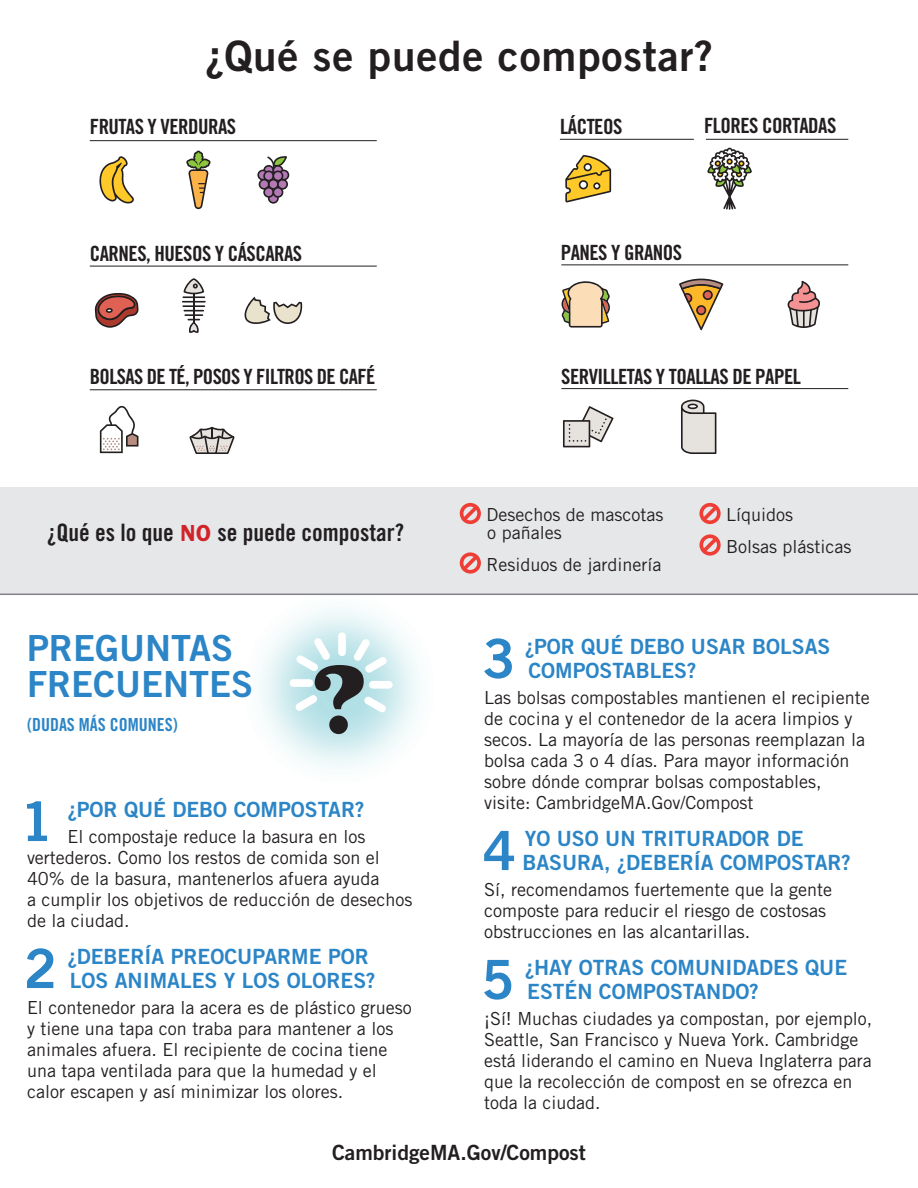
<style>
.page{position:relative;width:918px;height:1188px;background:#fff}
.page>*{position:absolute;margin:0;border:0;box-sizing:border-box;transform-origin:0 0}
.t1{font:900 90px "Superclarendon";color:#231f20}
.q{font:54.3px "Trade Gothic LT Std Bd 2";color:#2b85c6}
.Page_headlines{font:42px "Trade Gothic LT Std Bd 2";letter-spacing:.02em;color:#231f20}
.Instructions_text{font:36px/36px "Trade Gothic LT Std Bd 2";color:#2b85c6}
.Page_headlines-2{font:24px "Trade Gothic LT Std Bd Cn 20";color:#231f20}
.q-2{font:21px/24px "Trade Gothic LT Std Bd 2";color:#2b85c6}
.Instructions_text-2{font:21px "Trade Gothic LT Std Bd Cn 20";letter-spacing:-.025em;color:#231f20}
.ZEROWASTE_body_BOLD{font:21px "Trade Gothic LT Std Bd 2";color:#231f20}
.Instructions_text-3{font:18px/21px "Trade Gothic LT Std";color:#231f20}
.Instructions_text-4{font:18px "Trade Gothic LT Std Bd Cn 20";color:#2b85c6}
.s1{font-family:"Franklin Gothic FS";font-weight:600;color:#d1232a}
</style>
<div class="page">
<svg style="left:295px;top:695px;width:23px;height:16px"></svg>
<svg style="left:296px;top:638px;width:34px;height:34px"></svg>
<svg style="left:353px;top:639px;width:34px;height:34px"></svg>
<svg style="left:364px;top:696px;width:22px;height:17px"></svg>
<div style="left:0;top:487px;width:494px;height:107px;background:#e6e7e9"></div>
<hr style="left:90px;top:389px;width:287px;height:1px;background:#231f20">
<hr style="left:90px;top:266px;width:287px;height:1px;background:#231f20">
<hr style="left:90px;top:140px;width:287px;height:1px;background:#231f20">
<svg style="left:100px;top:406px;width:38px;height:47px"></svg>
<svg style="left:189px;top:427px;width:46px;height:27px"></svg>
<svg style="left:186px;top:151px;width:25px;height:58px"></svg>
<svg style="left:99px;top:156px;width:35px;height:47px"></svg>
<svg style="left:257px;top:156px;width:32px;height:48px"></svg>
<hr style="left:193px;top:293px;width:2px;height:30px;background:#231f20">
<svg style="left:184px;top:310px;width:20px;height:23px"></svg>
<hr style="left:183px;top:305px;width:22px;height:2px;background:#231f20">
<hr style="left:182px;top:301px;width:24px;height:2px;background:#231f20">
<hr style="left:183px;top:296px;width:22px;height:2px;background:#231f20">
<svg style="left:184px;top:278px;width:20px;height:16px"></svg>
<svg style="left:95px;top:293px;width:44px;height:35px"></svg>
<svg style="left:244px;top:297px;width:58px;height:27px"></svg>
<div style="left:486px;top:487px;width:432px;height:107px;background:#e6e7e9"></div>
<svg style="left:460px;top:503px;width:21px;height:21px"></svg>
<svg style="left:460px;top:552px;width:21px;height:22px"></svg>
<svg style="left:699px;top:503px;width:22px;height:21px"></svg>
<svg style="left:699px;top:534px;width:22px;height:22px"></svg>
<hr style="left:561px;top:265px;width:287px;height:1px;background:#231f20">
<svg style="left:681px;top:400px;width:35px;height:54px;background:#c8c4c1"></svg>
<svg style="left:563px;top:406px;width:51px;height:41px"></svg>
<svg style="left:565px;top:155px;width:46px;height:47px"></svg>
<svg style="left:707px;top:148px;width:45px;height:62px"></svg>
<svg style="left:679px;top:279px;width:44px;height:51px"></svg>
<svg style="left:562px;top:281px;width:48px;height:47px;background:#cfbb9d"></svg>
<svg style="left:787px;top:281px;width:33px;height:47px"></svg>
<hr style="left:706px;top:139px;width:142px;height:1px;background:#231f20">
<hr style="left:560px;top:139px;width:134px;height:1px;background:#231f20">
<hr style="left:561px;top:388px;width:287px;height:1px;background:#231f20">
<hr style="left:0;top:594px;width:918px;height:1px;background:#808285">
<p class="Page_headlines" style="left:205px;top:30px;width:510px">¿Qué se puede compostar?</p>
<p class="Instructions_text-2" style="left:90px;top:113px;width:148px">FRUTAS Y VERDURAS</p>
<p class="Instructions_text-2" style="left:90px;top:241px;width:214px">CARNES, HUESOS Y CÁSCARAS</p>
<p class="Instructions_text-2" style="left:90px;top:364px;width:287px">BOLSAS DE TÉ, POSOS Y FILTROS DE CAFÉ</p>
<p class="Page_headlines-2" style="left:47px;top:518px;width:358px">¿Qué es lo que <span class="s1">NO</span> se puede compostar?</p>
<p class="Instructions_text" style="left:27px;top:630px;width:228px">PREGUNTAS<br>FRECUENTES</p>
<p class="Instructions_text-4" style="left:27px;top:713px;width:152px">(DUDAS MÁS COMUNES)</p>
<h1 class="t1" style="left:311px;top:639px;width:59px">?</h1>
<p class="q" style="left:20px;top:788px;width:35px">1</p>
<p class="q-2" style="left:67px;top:797px;width:298px">¿POR QUÉ DEBO COMPOSTAR?</p>
<p class="Instructions_text-3" style="left:27px;top:825px;width:387px;text-indent:41px">El compostaje reduce la basura en los vertederos. Como los restos de comida son el 40% de la basura, mantenerlos afuera ayuda<br>a cumplir los objetivos de reducción de desechos de la ciudad.</p>
<p class="q" style="left:24px;top:935px;width:35px">2</p>
<p class="q-2" style="left:67px;top:944px;width:310px">¿DEBERÍA PREOCUPARME POR<br>LOS ANIMALES Y LOS OLORES?</p>
<p class="Instructions_text-3" style="left:27px;top:996px;width:386px">El contenedor para la acera es de plástico grueso y tiene una tapa con traba para mantener a los animales afuera. El recipiente de cocina tiene una tapa ventilada para que la humedad y el calor escapen y así minimizar los olores.</p>
<p class="Instructions_text-2" style="left:560px;top:113px;width:64px">LÁCTEOS</p>
<p class="Instructions_text-2" style="left:704px;top:112px;width:134px">FLORES CORTADAS</p>
<p class="Instructions_text-2" style="left:561px;top:240px;width:123px">PANES Y GRANOS</p>
<p class="Instructions_text-2" style="left:561px;top:364px;width:241px">SERVILLETAS Y TOALLAS DE PAPEL</p>
<p class="Instructions_text-3" style="left:486px;top:505px;width:178px;line-height:18px">Desechos de mascotas o pañales</p>
<p class="Instructions_text-3" style="left:486px;top:553px;width:177px">Residuos de jardinería</p>
<p class="Instructions_text-3" style="left:726px;top:504px;width:69px">Líquidos</p>
<p class="Instructions_text-3" style="left:726px;top:535px;width:127px">Bolsas plásticas</p>
<p class="q" style="left:483px;top:625px;width:35px">3</p>
<p class="q-2" style="left:525px;top:634px;width:307px">¿POR QUÉ DEBO USAR BOLSAS<br>COMPOSTABLES?</p>
<p class="Instructions_text-3" style="left:484px;top:686px;width:387px">Las bolsas compostables mantienen el recipiente de cocina y el contenedor de la acera limpios y secos. La mayoría de las personas reemplazan la bolsa cada 3 o 4 días. Para mayor información sobre dónde comprar bolsas compostables, visite: CambridgeMA.Gov/Compost</p>
<p class="q" style="left:483px;top:817px;width:35px">4</p>
<p class="q-2" style="left:522px;top:826px;width:330px">YO USO UN TRITURADOR DE<br>BASURA, ¿DEBERÍA COMPOSTAR?</p>
<p class="Instructions_text-3" style="left:484px;top:878px;width:349px">Sí, recomendamos fuertemente que la gente composte para reducir el riesgo de costosas obstrucciones en las alcantarillas.</p>
<p class="q" style="left:481px;top:946px;width:35px">5</p>
<p class="q-2" style="left:525px;top:955px;width:324px">¿HAY OTRAS COMUNIDADES QUE<br>ESTÉN COMPOSTANDO?</p>
<p class="Instructions_text-3" style="left:484px;top:1007px;width:390px">¡Sí! Muchas ciudades ya compostan, por ejemplo, Seattle, San Francisco y Nueva York. Cambridge está liderando el camino en Nueva Inglaterra para que la recolección de compost en se ofrezca en toda la ciudad.</p>
<p class="ZEROWASTE_body_BOLD" style="left:332px;top:1139px;width:255px">CambridgeMA.Gov/Compost</p>
</div>
